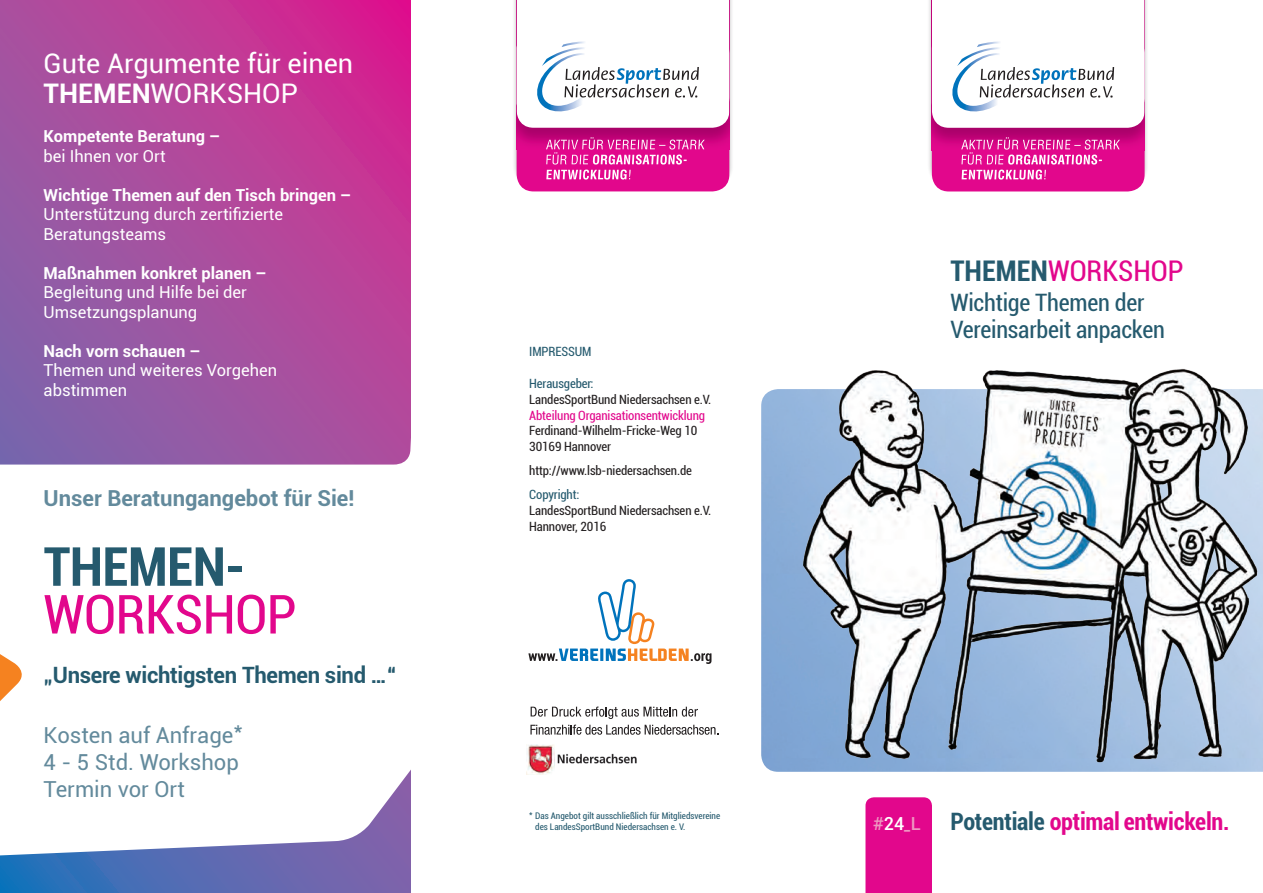
<style>
.page{position:relative;width:1263px;height:893px;background:#fff}
.page>*{position:absolute;margin:0;border:0;box-sizing:border-box;transform-origin:0 0}
.t1{font:condensed 54px "Roboto";letter-spacing:-.01em;color:#e2078c}
.t2{font:700 condensed 54px "Roboto";letter-spacing:-.01em;color:#255a6e}
.t3{font:condensed 28.5px "Roboto";color:#e2078c}
.t4{font:27px/30px "Roboto";color:#fff}
.t5{font:condensed 24px/27px "Roboto";letter-spacing:-.01em;color:#255a6e}
.t6{font:700 condensed 24px "Roboto";letter-spacing:-.01em;color:#e2078c}
.t7{font:700 22.5px "Roboto";letter-spacing:-.015em;color:#255a6e}
.t8{font:22.05px/27px "Roboto";color:#638a9c}
.t9{font:700 22.05px "Roboto";color:#638a9c}
.t10{font:500 18px "Roboto";color:#ee97c1}
.t11{font:16.5px/19.5px "Roboto";color:#fff}
.t12{font:700 16.5px "Roboto";color:#fff}
.t13{font:condensed 12.75px/15.9px "Roboto";letter-spacing:-.01em;color:#231f20}
.t14{font:condensed 12.75px "Roboto";letter-spacing:-.01em;color:#e2078c}
.t15{font:condensed 12.75px "Roboto";letter-spacing:-.01em;color:#255a6e}
.t16{font:condensed 9.15px/11.4px "Roboto";color:#255a6e}
.s1{font-weight:700}
.s2{font-weight:700;color:#255a6e}
.s3{color:#fff}
.s4{color:#255a6e}
</style>
<div class="page">
<svg style="left:0;top:0;width:410px;height:893px;background:#a74b9e"></svg>
<svg style="left:0;top:420px;width:608px;height:438px"></svg>
<img style="left:761px;top:368px;width:502px;height:397px">
<div style="left:512px;top:0;width:222px;height:187px;background:#231f20;opacity:.33"></div>
<svg style="left:517px;top:0;width:212px;height:191px"></svg>
<div style="left:927px;top:0;width:222px;height:187px;background:#231f20;opacity:.33"></div>
<svg style="left:932px;top:0;width:212px;height:191px"></svg>
<div style="left:865px;top:797px;width:67px;height:96px;background:#e2078c"></div>
<svg style="left:0;top:617px;width:29px;height:131px"></svg>
<svg style="left:528px;top:579px;width:183px;height:85px"></svg>
<svg style="left:531px;top:707px;width:167px;height:12px"></svg>
<svg style="left:530px;top:725px;width:188px;height:10px"></svg>
<img style="left:556px;top:751px;width:81px;height:18px">
<img style="left:527px;top:744px;width:28px;height:31px">
<h3 class="t4" style="left:44px;top:48px;width:311px">Gute Argumente für einen<br><span class="s1">THEMEN</span>WORKSHOP</h3>
<p class="t12" style="left:44px;top:125px;width:178px">Kompetente Beratung –</p>
<p class="t11" style="left:44px;top:146px;width:123px">bei Ihnen vor Ort</p>
<p class="t12" style="left:44px;top:183px;width:309px">Wichtige Themen auf den Tisch bringen –</p>
<p class="t11" style="left:44px;top:204px;width:241px">Unterstützung durch zertifizierte<br>Beratungsteams</p>
<p class="t12" style="left:44px;top:261px;width:225px">Maßnahmen konkret planen –</p>
<p class="t11" style="left:44px;top:282px;width:205px">Begleitung und Hilfe bei der<br>Umsetzungsplanung</p>
<p class="t12" style="left:44px;top:339px;width:159px">Nach vorn schauen –</p>
<p class="t11" style="left:44px;top:360px;width:235px">Themen und weiteres Vorgehen abstimmen</p>
<h3 class="t9" style="left:44px;top:483px;width:312px">Unser Beratungangebot für Sie!</h3>
<h1 class="t2" style="left:44px;top:529px;width:204px">THEMEN-</h1>
<h1 class="t1" style="left:44px;top:577px;width:254px">WORKSHOP</h1>
<h3 class="t7" style="left:44px;top:659px;width:355px">„Unsere wichtigsten Themen sind …“</h3>
<h3 class="t8" style="left:44px;top:721px;width:201px">Kosten auf Anfrage*<br>4 - 5 Std. Workshop<br>Termin vor Ort</h3>
<p class="t15" style="left:529px;top:343px;width:64px">IMPRESSUM</p>
<p class="t15" style="left:529px;top:374px;width:66px">Herausgeber:</p>
<p class="t13" style="left:529px;top:391px;width:184px">LandesSportBund Niedersachsen e.V.</p>
<p class="t14" style="left:529px;top:406px;width:177px">Abteilung Organisationsentwicklung</p>
<p class="t13" style="left:529px;top:422px;width:170px">Ferdinand-Wilhelm-Fricke-Weg 10<br>30169 Hannover</p>
<p class="t13" style="left:529px;top:462px;width:164px">http://www.lsb-niedersachsen.de</p>
<p class="t15" style="left:529px;top:486px;width:52px">Copyright:</p>
<p class="t13" style="left:529px;top:502px;width:184px">LandesSportBund Niedersachsen e.V.<br>Hannover, 2016</p>
<p class="t16" style="left:535px;top:810px;width:187px;text-indent:-6px">* Das Angebot gilt ausschließlich für Mitgliedsvereine des LandesSportBund Niedersachsen e. V.</p>
<h2 class="t3" style="left:950px;top:251px;width:235px"><span class="s2">THEMEN</span>WORKSHOP</h2>
<h3 class="t5" style="left:950px;top:288px;width:216px">Wichtige Themen der<br>Vereinsarbeit anpacken</h3>
<h3 class="t10" style="left:873px;top:810px;width:49px">#<span class="s3">24</span>_L</h3>
<h3 class="t6" style="left:950px;top:804px;width:281px"><span class="s4">Potentiale</span> optimal entwickeln.</h3>
</div>
